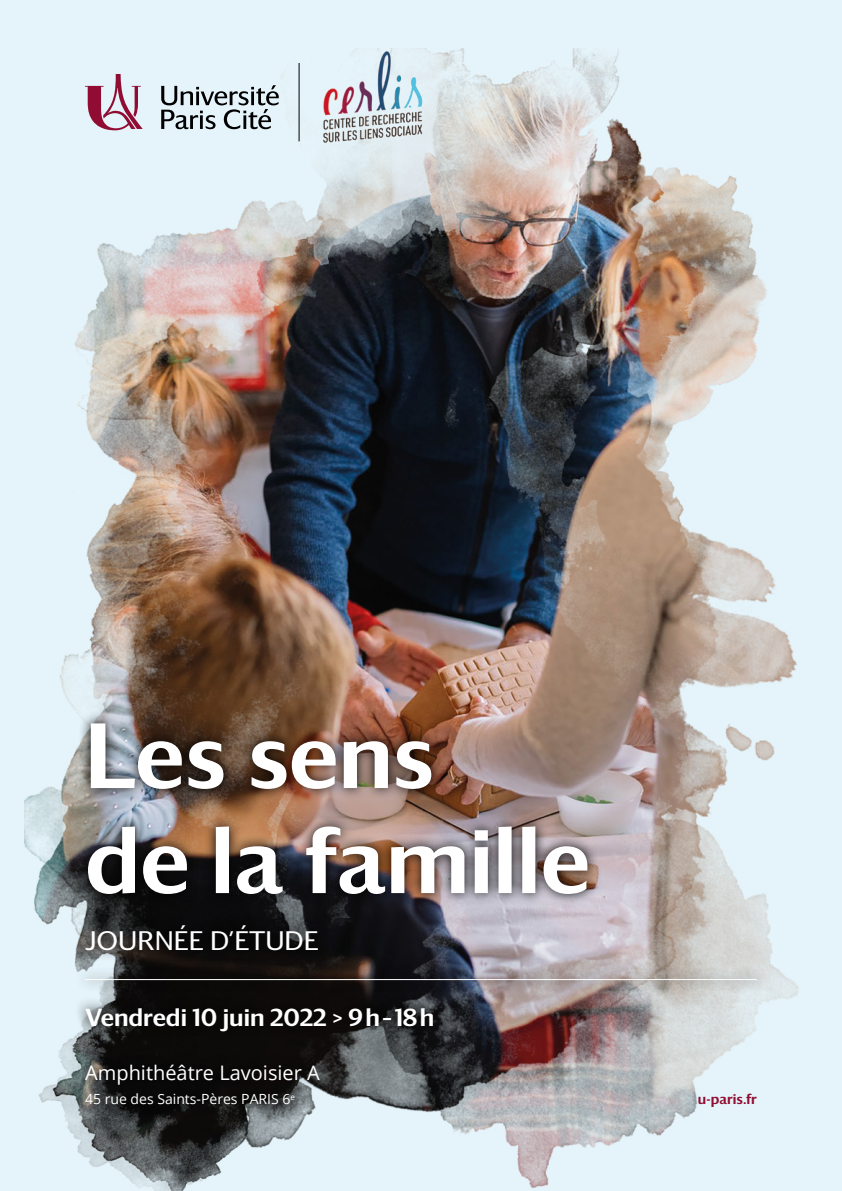
<style>
.page{position:relative;width:842px;height:1191px;background:#e5f4fa}
.page>*{position:absolute;margin:0;border:0;box-sizing:border-box;transform-origin:0 0}
.t1{font:500 90px "Darby Sans Universite Paris";color:#fff}
.UniversiteParis_sous{font:26px "Darby Sans Universite Paris";color:#fff}
.t2{font:500 24px "Darby Sans Universite Paris";color:#fff}
.t3{font:20px "Open Sans";color:#fff}
.t4{font:14px "Open Sans";color:#fff}
.u-paris_fr{font:500 14px "Darby Sans Universite Paris";color:#910c32}
</style>
<div class="page">
<img style="left:24px;top:48px;width:775px;height:1143px">
<svg style="left:74px;top:996px;width:371px;height:120px;background:#2f3031"></svg>
<img style="left:74px;top:710px;width:693px;height:282px">
<hr style="left:85px;top:979px;width:672px;height:1px;background:#fff">
<svg style="left:85px;top:74px;width:58px;height:56px"></svg>
<svg style="left:161px;top:85px;width:118px;height:44px"></svg>
<img style="left:319px;top:48px;width:108px;height:108px">
<hr style="left:299px;top:63px;width:1px;height:78px;background:#000">
<p class="t1" style="left:85px;top:689px;width:351px">Les sens</p>
<p class="t1" style="left:85px;top:794px;width:507px">de la famille</p>
<p class="UniversiteParis_sous" style="left:85px;top:922px;width:235px">JOURNÉE D’ÉTUDE</p>
<p class="t2" style="left:85px;top:999px;width:351px">Vendredi 10 juin 2022 &gt; 9 h – 18 h</p>
<p class="t3" style="left:85px;top:1059px;width:236px">Amphithéâtre Lavoisier A</p>
<p class="t4" style="left:85px;top:1089px;width:211px">45 rue des Saints-Pères PARIS 6<sup>e</sup></p>
<p class="u-paris_fr" style="left:698px;top:1089px;width:61px">u-paris.fr</p>
</div>
